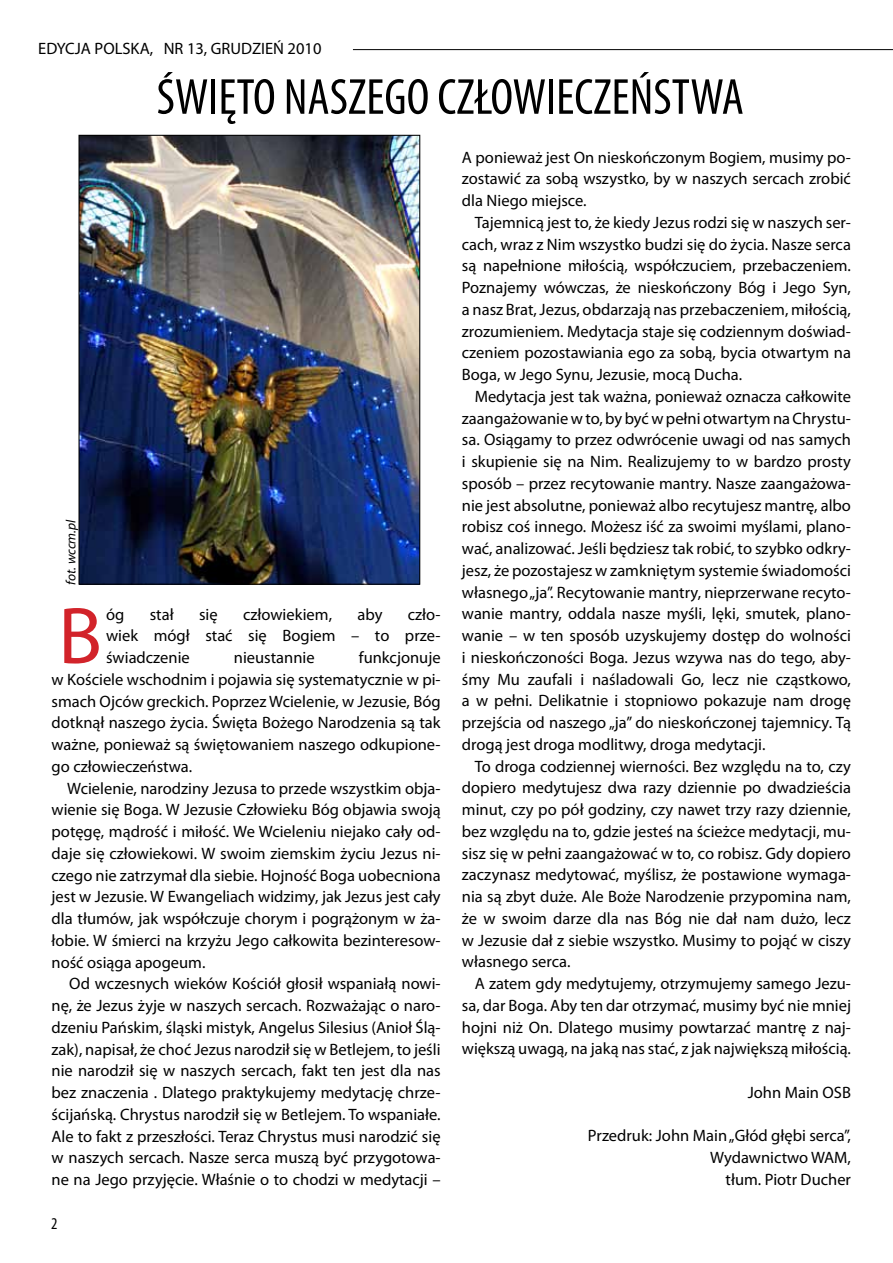
<style>
.page{position:relative;width:893px;height:1263px;background:#fff}
.page>*{position:absolute;margin:0;border:0;box-sizing:border-box;transform-origin:0 0}
.t1{font:81px "Myriad Pro";color:#d2232a}
.t2{font:condensed 51px "Myriad Pro";color:#000}
.t3{font:16.5px/21.8px "Myriad Pro";color:#000;text-align:justify}
.t4{font:condensed 16.5px "Myriad Pro";color:#000}
.t5{font:italic 13.5px "Myriad Pro";color:#000}
</style>
<div class="page">
<hr style="left:353px;top:49px;width:540px;height:1px;background:#000">
<img style="left:80px;top:137px;width:338px;height:446px">
<div style="left:78px;top:135px;width:342px;height:450px;border:1px solid #000"></div>
<p class="t3" style="left:38px;top:37px;width:285px">EDYCJA POLSKA, NR 13, GRUDZIEŃ 2010</p>
<p class="t3" style="left:195px;top:39px;width:153px">2 PAŹDZIERNIK 2010</p>
<h2 class="t2" style="left:157px;top:66px;width:589px">ŚWIĘTO NASZEGO CZŁOWIECZEŃSTWA</h2>
<p class="t5" style="left:63px;top:585px;width:67px;rotate:-90deg">fot. wccm.pl</p>
<h1 class="t1" style="left:58px;top:586px;width:45px">B</h1>
<p class="t3" style="left:106px;top:603px;width:20px">óg</p>
<p class="t3" style="left:150px;top:603px;width:25px">stał</p>
<p class="t3" style="left:199px;top:603px;width:20px">się</p>
<p class="t3" style="left:243px;top:603px;width:90px">człowiekiem,</p>
<p class="t3" style="left:357px;top:603px;width:26px">aby</p>
<p class="t3" style="left:106px;top:603px;width:336px;text-indent:302px">czło&shy;wiek mógł stać się Bogiem – to prze&shy;świadczenie</p>
<p class="t3" style="left:52px;top:646px;width:391px;text-indent:307px">funkcjonuje w Kościele wschodnim i pojawia się systematycznie w pi&shy;smach Ojców greckich. Poprzez Wcielenie, w Jezusie, Bóg dotknął naszego życia. Święta Bożego Narodzenia są tak ważne, ponieważ są świętowaniem naszego odkupione&shy;go człowieczeństwa.</p>
<p class="t3" style="left:52px;top:777px;width:391px;text-indent:16px">Wcielenie, narodziny Jezusa to przede wszystkim obja&shy;wienie się Boga. W Jezusie Człowieku Bóg objawia swoją potęgę, mądrość i miłość. We Wcieleniu niejako cały od&shy;daje się człowiekowi. W swoim ziemskim życiu Jezus ni&shy;czego nie zatrzymał dla siebie. Hojność Boga uobecniona jest w Jezusie. W Ewangeliach widzimy, jak Jezus jest cały dla tłumów, jak współczuje chorym i pogrążonym w ża&shy;łobie. W śmierci na krzyżu Jego całkowita bezinteresow&shy;ność osiąga apogeum.</p>
<p class="t3" style="left:52px;top:973px;width:391px;text-indent:18px">Od wczesnych wieków Kościół głosił wspaniałą nowi&shy;nę, że Jezus żyje w naszych sercach. Rozważając o naro&shy;dzeniu Pańskim, śląski mistyk, Angelus Silesius (Anioł Ślą&shy;zak), napisał, że choć Jezus narodził się w Betlejem, to jeśli nie narodził się w naszych sercach, fakt ten jest dla nas bez znaczenia . Dlatego praktykujemy medytację chrze&shy;ścijańską. Chrystus narodził się w Betlejem. To wspaniałe.<br>Ale to fakt z przeszłości. Teraz Chrystus musi narodzić się w naszych sercach. Nasze serca muszą być przygotowa&shy;ne na Jego przyjęcie. Właśnie o to chodzi w medytacji –</p>
<p class="t3" style="left:234px;top:646px;width:82px">nieustannie</p>
<p class="t4" style="left:51px;top:1213px;width:8px">2</p>
<p class="t3" style="left:462px;top:146px;width:391px">A ponieważ jest On nieskończonym Bogiem, musimy po&shy;zostawić za sobą wszystko, by w naszych sercach zrobić dla Niego miejsce.</p>
<p class="t3" style="left:462px;top:211px;width:391px;text-indent:13px">Tajemnicą jest to, że kiedy Jezus rodzi się w naszych ser&shy;cach, wraz z Nim wszystko budzi się do życia. Nasze serca są napełnione miłością, współczuciem, przebaczeniem.<br>Poznajemy wówczas, że nieskończony Bóg i Jego Syn, a nasz Brat, Jezus, obdarzają nas przebaczeniem, miłością, zrozumieniem. Medytacja staje się codziennym doświad&shy;czeniem pozostawiania ego za sobą, bycia otwartym na Boga, w Jego Synu, Jezusie, mocą Ducha.</p>
<p class="t3" style="left:462px;top:385px;width:391px;text-indent:13px">Medytacja jest tak ważna, ponieważ oznacza całkowite zaangażowanie w to, by być w pełni otwartym na Chrystu&shy;sa. Osiągamy to przez odwrócenie uwagi od nas samych i skupienie się na Nim. Realizujemy to w bardzo prosty sposób – przez recytowanie mantry. Nasze zaangażowa&shy;nie jest absolutne, ponieważ albo recytujesz mantrę, albo robisz coś innego. Możesz iść za swoimi myślami, plano&shy;wać, analizować. Jeśli będziesz tak robić, to szybko odkry&shy;jesz, że pozostajesz w zamkniętym systemie świadomości własnego „ja”. Recytowanie mantry, nieprzerwane recyto&shy;wanie mantry, oddala nasze myśli, lęki, smutek, plano&shy;wanie – w ten sposób uzyskujemy dostęp do wolności i nieskończoności Boga. Jezus wzywa nas do tego, aby&shy;śmy Mu zaufali i naśladowali Go, lecz nie cząstkowo, a w pełni. Delikatnie i stopniowo pokazuje nam drogę przejścia od naszego „ja” do nieskończonej tajemnicy. Tą drogą jest droga modlitwy, droga medytacji.</p>
<p class="t3" style="left:462px;top:755px;width:391px;text-indent:13px">To droga codziennej wierności. Bez względu na to, czy dopiero medytujesz dwa razy dziennie po dwadzieścia minut, czy po pół godziny, czy nawet trzy razy dziennie, bez względu na to, gdzie jesteś na ścieżce medytacji, mu&shy;sisz się w pełni zaangażować w to, co robisz. Gdy dopiero zaczynasz medytować, myślisz, że postawione wymaga&shy;nia są zbyt duże. Ale Boże Narodzenie przypomina nam, że w swoim darze dla nas Bóg nie dał nam dużo, lecz w Jezusie dał z siebie wszystko. Musimy to pojąć w ciszy własnego serca.</p>
<p class="t3" style="left:462px;top:972px;width:391px;text-indent:13px">A zatem gdy medytujemy, otrzymujemy samego Jezu&shy;sa, dar Boga. Aby ten dar otrzymać, musimy być nie mniej hojni niż On. Dlatego musimy powtarzać mantrę z naj&shy;większą uwagą, na jaką nas stać, z jak największą miłością.</p>
<p class="t3" style="left:748px;top:1081px;width:105px">John Main OSB</p>
<p class="t3" style="left:588px;top:1125px;width:264px;text-align:right">Przedruk: John Main „Głód głębi serca”,<br>Wydawnictwo WAM,<br>tłum. Piotr Ducher</p>
</div>
